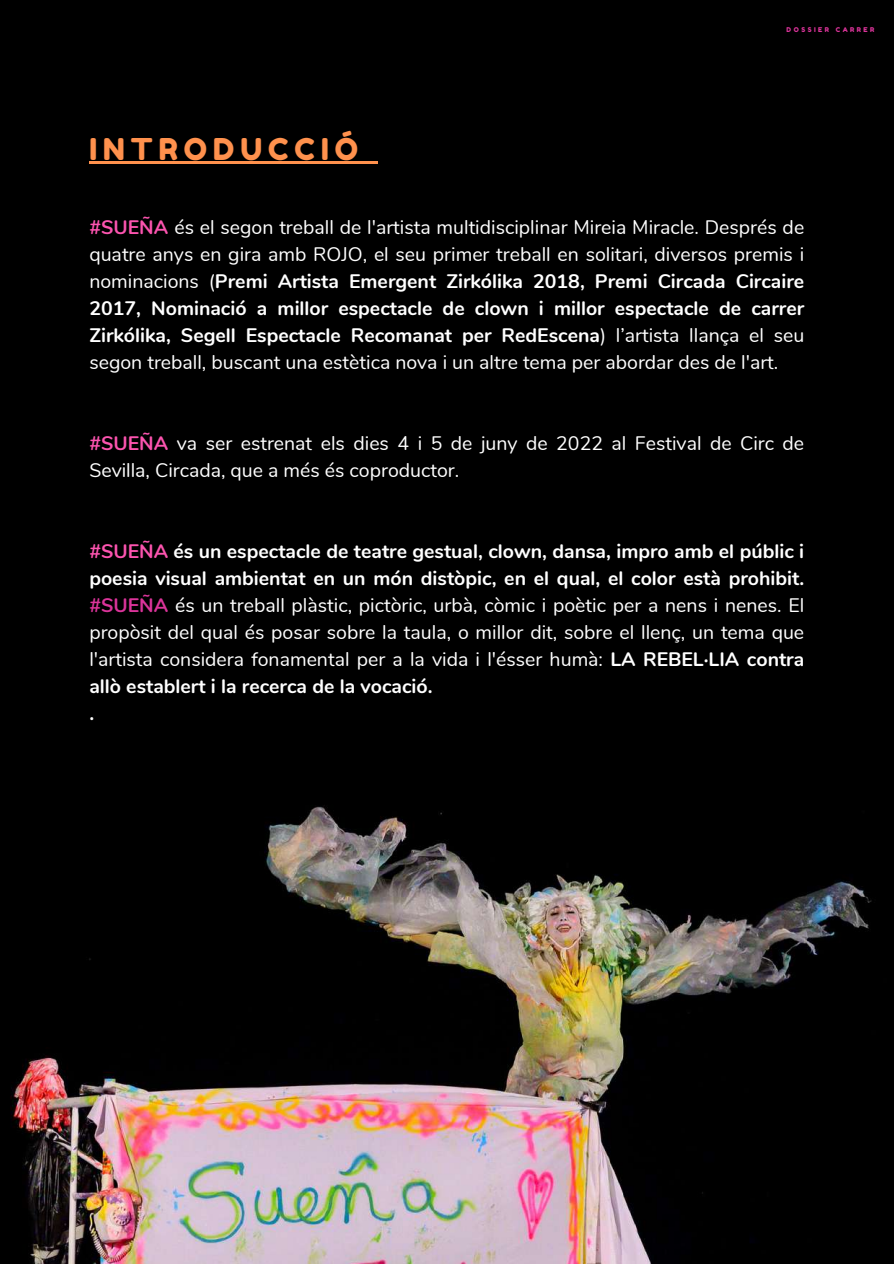
<style>
.page{position:relative;width:894px;height:1264px;background:#fff}
.page>*{position:absolute;margin:0;border:0;box-sizing:border-box;transform-origin:0 0}
.t1{font:30px "Fredoka One";letter-spacing:.2em;color:#ff914d}
.t2{font:19.5px/27px "Nunito";color:#fff}
.t3{font:6.6px "Fredoka One";letter-spacing:.38em;color:#db349a}
.s1{font-weight:700;color:#fc54af}
.s2{font-weight:700}
.s3{font-weight:700;color:#db349a}
</style>
<div class="page">
<img style="left:0;top:747px;width:893px;height:516px">
<div style="left:0;top:0;width:892px;height:777px;background:#000"></div>
<hr style="left:89px;top:162px;width:275px;height:2px;background:#ff914d">
<svg style="left:364px;top:162px;width:14px;height:2px"></svg>
<h1 class="t1" style="left:89px;top:130px;width:258px">INTRODUCCIÓ</h1>
<p class="t3" style="left:786px;top:26px;width:89px">DOSSIER CARRER</p>
<p class="t2" style="left:89px;top:214px;width:716px;text-align:justify"><span class="s1">#SUEÑA</span> és el segon treball de l'artista multidisciplinar Mireia Miracle. Després de quatre anys en gira amb ROJO, el seu primer treball en solitari, diversos premis i nominacions (<span class="s2">Premi Artista Emergent Zirkólika 2018, Premi Circada Circaire 2017, Nominació a millor espectacle de clown i millor espectacle de carrer Zirkólika, Segell Espectacle Recomanat per RedEscena</span>) l’artista llança el seu segon treball, buscant una estètica nova i un altre tema per abordar des de l'art.</p>
<p class="t2" style="left:89px;top:430px;width:716px"><span class="s1">#SUEÑA</span> va ser estrenat els dies 4 i 5 de juny de 2022 al Festival de Circ de<br>Sevilla, Circada, que a més és coproductor.</p>
<p class="t2" style="left:89px;top:538px;width:716px"><span class="s1">#SUEÑA</span> <span class="s2">és un espectacle de teatre gestual, clown, dansa, impro amb el públic i poesia visual ambientat en un món distòpic, en el qual, el color està prohibit. </span><span class="s3">#SUEÑA</span> és un treball plàstic, pictòric, urbà, còmic i poètic per a nens i nenes. El propòsit del qual és posar sobre la taula, o millor dit, sobre el llenç, un tema que l'artista considera fonamental per a la vida i l'ésser humà: <span class="s2">LA REBEL·LIA contra allò establert i la recerca de la vocació.<br>.</span></p>
</div>
